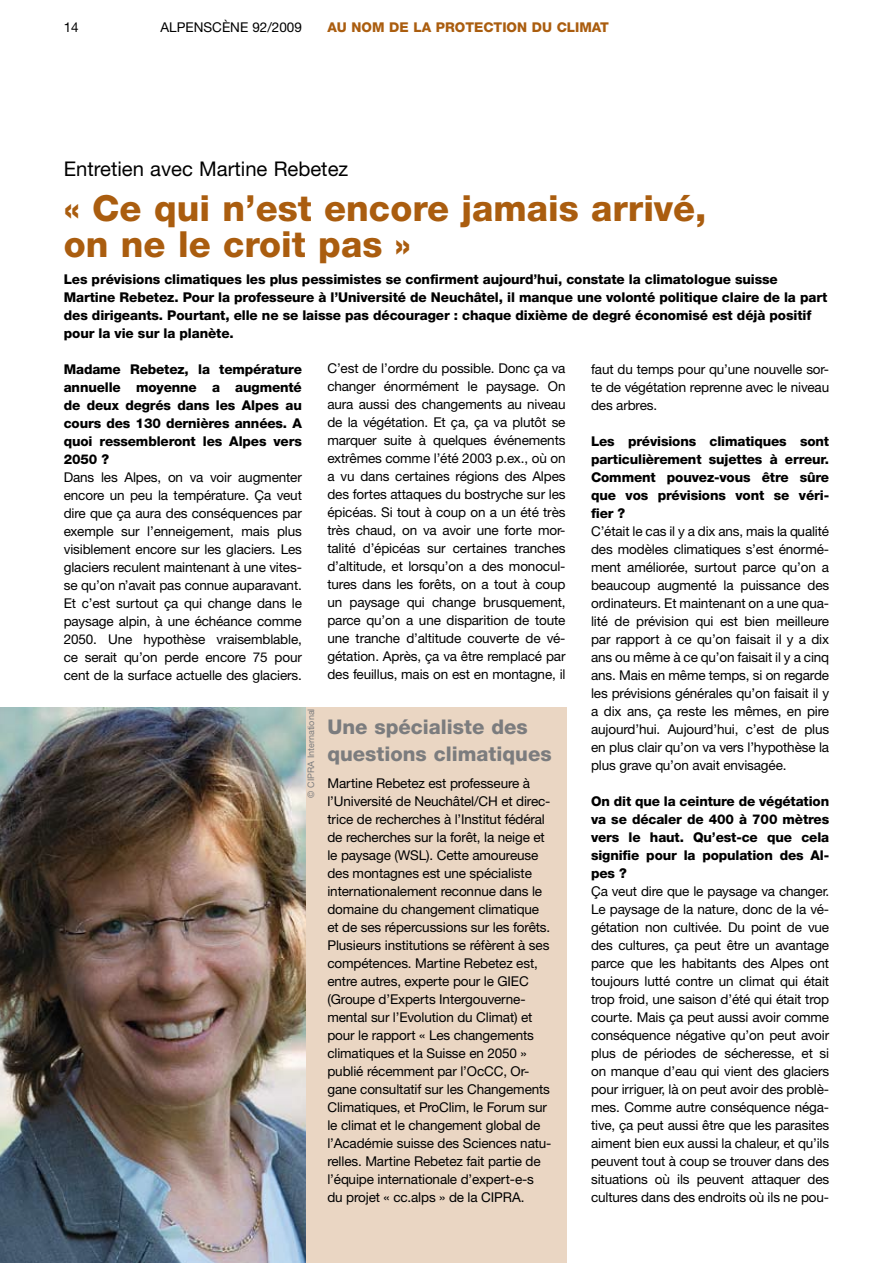
<style>
.page{position:relative;width:893px;height:1263px;background:#fff}
.page>*{position:absolute;margin:0;border:0;box-sizing:border-box;transform-origin:0 0}
.t1{font:800 36px/36px "Helvetica Neue LT";color:#aa5d0f}
.t2{font:800 20.25px/27px "Helvetica Neue LT";color:#7b7c7e}
.t3{font:20.25px "Helvetica Neue LT";color:#000}
.t4{font:13.5px/18px "Helvetica Neue CE";letter-spacing:-.01em;color:#000;text-align:justify}
.t5{font:800 13.5px/18px "Helvetica Neue CE";letter-spacing:-.01em;color:#000;text-align:justify}
.t6{font:800 13.5px/18px "Helvetica Neue LT";letter-spacing:-.005em;color:#000}
.t7{font:800 13.5px "Helvetica Neue LT";color:#aa5d0f}
.t8{font:13.5px "Helvetica Neue LT";color:#000}
.t9{font:9px "Helvetica Neue LT";color:#7b7c7e}
</style>
<div class="page">
<div style="left:0;top:707px;width:566px;height:556px;background:#ead6c3"></div>
<img style="left:0;top:707px;width:305px;height:556px">
<p class="t8" style="left:64px;top:19px;width:17px">14</p>
<p class="t8" style="left:160px;top:19px;width:143px">ALPENSCÈNE 92/2009</p>
<p class="t7" style="left:327px;top:19px;width:36px">Au nom</p>
<p class="t7" style="left:389px;top:19px;width:57px">delaprotection</p>
<p class="t7" style="left:532px;top:19px;width:35px">du climat</p>
<h2 class="t3" style="left:64px;top:157px;width:286px">Entretien avec Martine Rebetez</h2>
<h1 class="t1" style="left:64px;top:190px;width:644px">« Ce qui n’est encore jamais arrivé, on ne le croit pas »</h1>
<p class="t6" style="left:64px;top:270px;width:765px">Les prévisions climatiques les plus pessimistes se confirment aujourd’hui, constate la climatologue suisse Martine Rebetez. Pour la professeure à l’Université de Neuchâtel, il manque une volonté politique claire de la part des dirigeants. Pourtant, elle ne se laisse pas décourager : chaque dixième de degré économisé est déjà positif pour la vie sur la planète.</p>
<p class="t5" style="left:64px;top:360px;width:240px">Madame Rebetez, la température annuelle moyenne a augmenté de deux degrés dans les Alpes au cours des 130 dernières années. A quoi ressembleront les Alpes vers 2050 ?</p>
<p class="t4" style="left:64px;top:468px;width:240px">Dans les Alpes, on va voir augmenter encore un peu la température. Ça veut dire que ça aura des conséquences par exemple sur l’enneigement, mais plus visiblement encore sur les glaciers. Les glaciers reculent maintenant à une vites&shy;se qu’on n’avait pas connue auparavant.<br>Et c’est surtout ça qui change dans le paysage alpin, à une échéance comme 2050. Une hypothèse vraisemblable, ce serait qu’on perde encore 75 pour cent de la surface actuelle des glaciers.</p>
<p class="t4" style="left:327px;top:360px;width:240px">C’est de l’ordre du possible. Donc ça va changer énormément le paysage. On aura aussi des changements au niveau de la végétation. Et ça, ça va plutôt se marquer suite à quelques événements extrêmes comme l’été 2003 p.ex., où on a vu dans certaines régions des Alpes des fortes attaques du bostryche sur les épicéas. Si tout à coup on a un été très très chaud, on va avoir une forte mor&shy;talité d’épicéas sur certaines tranches d’altitude, et lorsqu’on a des monocul&shy;tures dans les forêts, on a tout à coup un paysage qui change brusquement, parce qu’on a une disparition de toute une tranche d’altitude couverte de vé&shy;gétation. Après, ça va être remplacé par des feuillus, mais on est en montagne, il</p>
<h2 class="t2" style="left:327px;top:713px;width:226px">Une spécialiste des questions climatiques</h2>
<p class="t4" style="left:591px;top:360px;width:240px">faut du temps pour qu’une nouvelle sor&shy;te de végétation reprenne avec le niveau des arbres.</p>
<p class="t5" style="left:591px;top:432px;width:240px">Les prévisions climatiques sont particulièrement sujettes à erreur.<br>Comment pouvez-vous être sûre que vos prévisions vont se véri&shy;fier ?</p>
<p class="t4" style="left:591px;top:522px;width:240px">C’était le cas il y a dix ans, mais la qualité des modèles climatiques s’est énormé&shy;ment améliorée, surtout parce qu’on a beaucoup augmenté la puissance des ordinateurs. Et maintenant on a une qua&shy;lité de prévision qui est bien meilleure par rapport à ce qu’on faisait il y a dix ans ou même à ce qu’on faisait il y a cinq ans. Mais en même temps, si on regarde les prévisions générales qu’on faisait il y a dix ans, ça reste les mêmes, en pire aujourd’hui. Aujourd’hui, c’est de plus en plus clair qu’on va vers l’hypothèse la plus grave qu’on avait envisagée.</p>
<p class="t5" style="left:591px;top:792px;width:240px">On dit que la ceinture de végétation va se décaler de 400 à 700 mètres vers le haut. Qu’est-ce que cela signifie pour la population des Al&shy;pes ?</p>
<p class="t4" style="left:591px;top:882px;width:240px">Ça veut dire que le paysage va changer.<br>Le paysage de la nature, donc de la vé&shy;gétation non cultivée. Du point de vue des cultures, ça peut être un avantage parce que les habitants des Alpes ont toujours lutté contre un climat qui était trop froid, une saison d’été qui était trop courte. Mais ça peut aussi avoir comme conséquence négative qu’on peut avoir plus de périodes de sécheresse, et si on manque d’eau qui vient des glaciers pour irriguer, là on peut avoir des problè&shy;mes. Comme autre conséquence néga&shy;tive, ça peut aussi être que les parasites aiment bien eux aussi la chaleur, et qu’ils peuvent tout à coup se trouver dans des situations où ils peuvent attaquer des cultures dans des endroits où ils ne pou-</p>
<p class="t9" style="left:306px;top:798px;width:91px;rotate:-90deg">© CIPRA International</p>
<p class="t4" style="left:327px;top:774px;width:226px;text-align:left">Martine Rebetez est professeure à l’Université de Neuchâtel/CH et direc&shy;trice de recherches à l’Institut fédéral de recherches sur la forêt, la neige et le paysage (WSL). Cette amoureuse des montagnes est une spécialiste internationalement reconnue dans le domaine du changement climatique et de ses répercussions sur les forêts.<br>Plusieurs institutions se réfèrent à ses compétences. Martine Rebetez est, entre autres, experte pour le GIEC (Groupe d’Experts Intergouverne&shy;mental sur l’Evolution du Climat) et pour le rapport « Les changements climatiques et la Suisse en 2050 » publié récemment par l’OcCC, Or&shy;gane consultatif sur les Changements Climatiques, et ProClim, le Forum sur le climat et le changement global de l’Académie suisse des Sciences natu&shy;relles. Martine Rebetez fait partie de l’équipe internationale d’expert-e-s du projet « cc.alps » de la CIPRA.</p>
</div>
